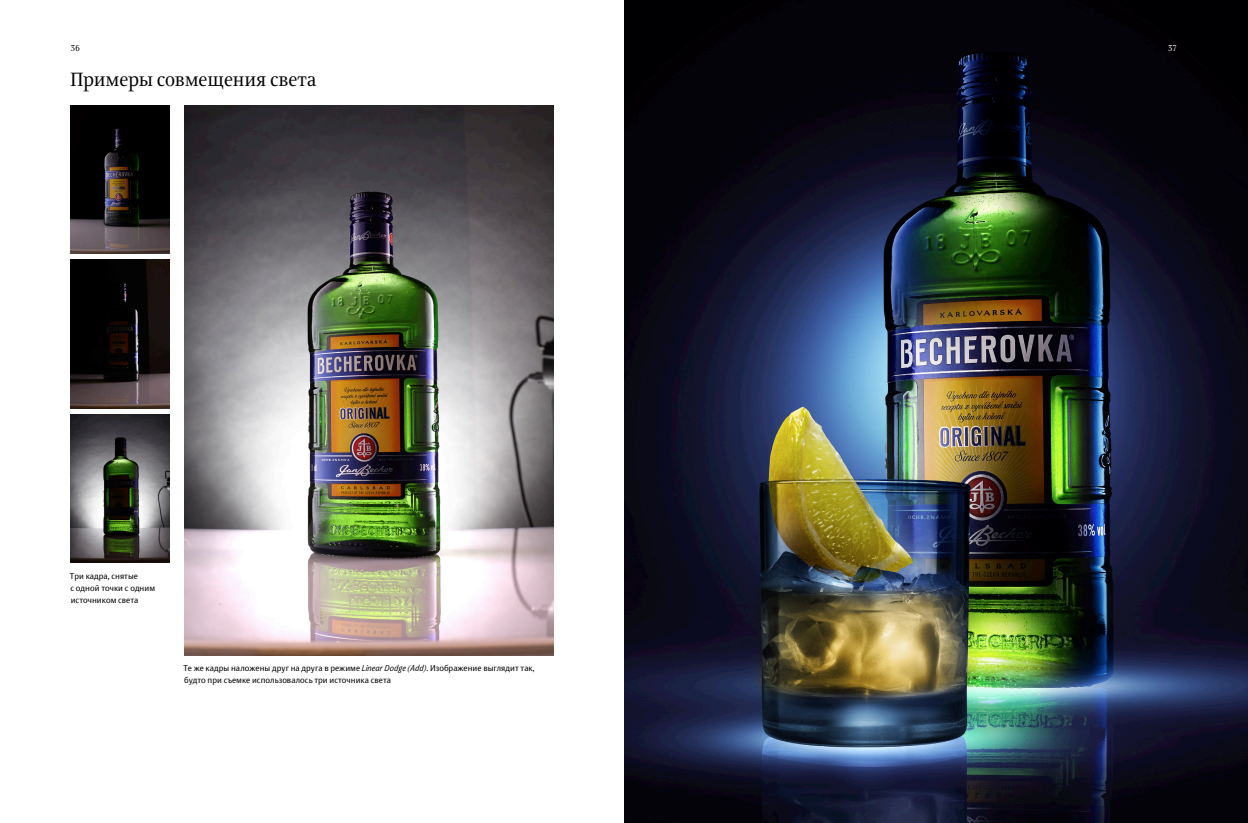
<style>
.page{position:relative;width:1248px;height:823px;background:#fff}
.page>*{position:absolute;margin:0;border:0;box-sizing:border-box;transform-origin:0 0}
.t1{font:18px "ALS Artemius";letter-spacing:-.01em;color:#000}
.t2{font:8px/12px "ALS Artemius Sans";letter-spacing:.005em;color:#000}
.t3{font:8px "ALS Artemius";color:#000}
.t4{font:8px "ALS Artemius";color:#fff}
.s1{font-style:italic}
</style>
<div class="page">
<img style="left:624px;top:0;width:623px;height:822px">
<img style="left:71px;top:105px;width:99px;height:149px">
<img style="left:71px;top:259px;width:99px;height:149px">
<img style="left:71px;top:414px;width:99px;height:148px">
<img style="left:184px;top:105px;width:369px;height:549px">
<p class="t3" style="left:71px;top:43px;width:10px">36</p>
<p class="t4" style="left:1167px;top:43px;width:10px">37</p>
<h1 class="t1" style="left:70px;top:68px;width:248px">Примеры совмещения света</h1>
<p class="t2" style="left:70px;top:570px;width:87px">Три кадра, снятые<br>с одной точки с одним источником света</p>
<p class="t2" style="left:183px;top:662px;width:352px">Те же кадры наложены друг на друга в режиме <span class="s1">Linear Dodge (Add)</span>. Изображение выглядит так, будто при съемке использовалось три источника света</p>
</div>
